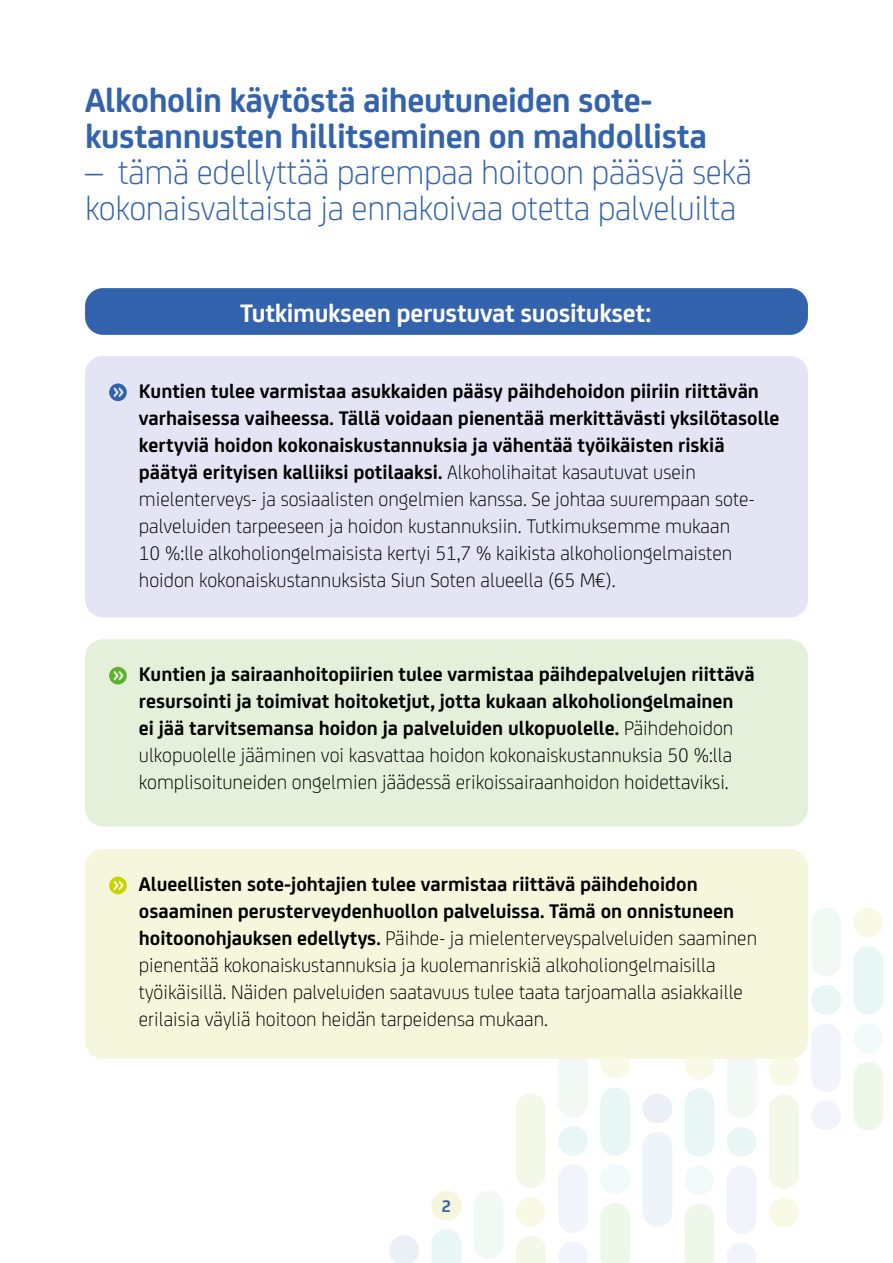
<style>
.page{position:relative;width:893px;height:1263px;background:#fff}
.page>*{position:absolute;margin:0;border:0;box-sizing:border-box;transform-origin:0 0}
.OTSIKKO_2{font:300 36px/36px "FS Joey";letter-spacing:-.01em;color:#3363ac}
.OTSIKKO_2-2{font:700 36px/36px "FS Joey";letter-spacing:-.01em;color:#3363ac}
.OTSIKKO_3{font:700 27px "FS Joey";letter-spacing:-.01em;color:#fff}
.LEIPIS_-_suositukset{font:300 21px/27px "FS Joey";color:#000}
.LEIPIS_-_suositukset-2{font:700 21px/27px "FS Joey";color:#000}
.t1{font:700 18px "FS Joey";color:#3363ac}
.s1{font-weight:700}
.s2{font-weight:300}
</style>
<div class="page">
<svg style="left:516px;top:1235px;width:30px;height:28px"></svg>
<svg style="left:389px;top:1235px;width:30px;height:28px"></svg>
<svg style="left:431px;top:1191px;width:30px;height:29px"></svg>
<svg style="left:431px;top:1229px;width:30px;height:34px"></svg>
<div style="left:474px;top:1191px;width:29px;height:68px;background:#f2f9f5;border-radius:15px"></div>
<div style="left:516px;top:1197px;width:30px;height:30px;background:#f9fae6;border-radius:50%"></div>
<div style="left:516px;top:1093px;width:30px;height:95px;background:#f4f8e9;border-radius:15px"></div>
<div style="left:600px;top:1049px;width:30px;height:30px;background:#f9fae6;border-radius:50%"></div>
<div style="left:600px;top:1164px;width:30px;height:30px;background:#f3fafa;border-radius:50%"></div>
<div style="left:600px;top:1087px;width:30px;height:69px;background:#e9f6f6;border-radius:15px"></div>
<div style="left:600px;top:1203px;width:30px;height:60px;background:#eff7ea"></div>
<svg style="left:558px;top:1242px;width:30px;height:21px"></svg>
<div style="left:558px;top:1126px;width:30px;height:30px;background:#e9f6f6;border-radius:50%"></div>
<div style="left:558px;top:1164px;width:30px;height:69px;background:#f1f4fa;border-radius:15px"></div>
<div style="left:558px;top:1049px;width:30px;height:68px;background:#f2f9f5;border-radius:15px"></div>
<div style="left:642px;top:1093px;width:30px;height:30px;background:#ebeff6;border-radius:50%"></div>
<div style="left:642px;top:1132px;width:30px;height:95px;background:#edf4fa;border-radius:15px"></div>
<div style="left:769px;top:1198px;width:30px;height:30px;background:#f9fae6;border-radius:50%"></div>
<div style="left:769px;top:1094px;width:30px;height:95px;background:#f4f8e9;border-radius:15px"></div>
<div style="left:684px;top:1050px;width:30px;height:30px;background:#f9fae6;border-radius:50%"></div>
<div style="left:684px;top:1165px;width:30px;height:30px;background:#f3fafa;border-radius:50%"></div>
<div style="left:684px;top:1088px;width:30px;height:69px;background:#e9f6f6;border-radius:15px"></div>
<div style="left:685px;top:1204px;width:29px;height:59px;background:#eff7ea"></div>
<svg style="left:727px;top:1243px;width:29px;height:20px"></svg>
<div style="left:727px;top:1127px;width:30px;height:30px;background:#e9f6f6;border-radius:50%"></div>
<div style="left:727px;top:1165px;width:30px;height:69px;background:#f1f4fa;border-radius:15px"></div>
<div style="left:727px;top:1050px;width:30px;height:68px;background:#f2f9f5;border-radius:15px"></div>
<div style="left:769px;top:1056px;width:30px;height:30px;background:#f9fae6;border-radius:50%"></div>
<div style="left:853px;top:908px;width:30px;height:30px;background:#f9fae6;border-radius:50%"></div>
<div style="left:853px;top:1023px;width:30px;height:30px;background:#f3fafa;border-radius:50%"></div>
<div style="left:853px;top:946px;width:30px;height:69px;background:#e9f6f6;border-radius:15px"></div>
<div style="left:853px;top:1062px;width:30px;height:68px;background:#eff7ea;border-radius:15px"></div>
<div style="left:811px;top:1100px;width:30px;height:30px;background:#f1f4fa;border-radius:50%"></div>
<div style="left:811px;top:985px;width:30px;height:30px;background:#e9f6f6;border-radius:50%"></div>
<div style="left:811px;top:1023px;width:30px;height:69px;background:#f1f4fa;border-radius:15px"></div>
<div style="left:811px;top:908px;width:30px;height:68px;background:#f2f9f5;border-radius:15px"></div>
<div style="left:432px;top:1191px;width:29px;height:29px;background:#f5f6db;border-radius:50%"></div>
<div style="left:85px;top:356px;width:723px;height:261px;background:#e3e5f5;border-radius:18px"></div>
<div style="left:85px;top:639px;width:723px;height:187px;background:#e5f0da;border-radius:18px"></div>
<div style="left:85px;top:849px;width:723px;height:210px;background:#f5f6db;border-radius:18px"></div>
<div style="left:85px;top:288px;width:723px;height:47px;background:#3363ac;border-radius:18px"></div>
<svg style="left:109px;top:383px;width:18px;height:18px"></svg>
<svg style="left:109px;top:667px;width:18px;height:17px"></svg>
<svg style="left:109px;top:877px;width:18px;height:17px"></svg>
<h2 class="OTSIKKO_2-2" style="left:85px;top:80px;width:624px">Alkoholin käytöstä aiheutuneiden sote&shy;kustannusten hillitseminen on mahdollista</h2>
<h2 class="OTSIKKO_2" style="left:85px;top:152px;width:668px">– tämä edellyttää parempaa hoitoon pääsyä sekä kokonaisvaltaista ja ennakoivaa otetta palveluilta</h2>
<h4 class="OTSIKKO_3" style="left:240px;top:292px;width:413px">Tutkimukseen perustuvat suositukset:</h4>
<p class="LEIPIS_-_suositukset" style="left:139px;top:376px;width:642px"><span class="s1">Kuntien tulee varmistaa asukkaiden pääsy päihdehoidon piiriin riittävän varhaisessa vaiheessa. Tällä voidaan pienentää merkittävästi yksilötasolle kertyviä hoidon kokonaiskustannuksia ja vähentää työikäisten riskiä päätyä erityisen kalliiksi potilaaksi.</span> Alkoholihaitat kasautuvat usein mielenterveys- ja sosiaalisten ongelmien kanssa. Se johtaa suurempaan sote&shy;palveluiden tarpeeseen ja hoidon kustannuksiin. Tutkimuksemme mukaan<br>10 %:lle alkoholiongelmaisista kertyi 51,7 % kaikista alkoholiongelmaisten hoidon kokonaiskustannuksista Siun Soten alueella (65 M€).</p>
<p class="LEIPIS_-_suositukset-2" style="left:139px;top:659px;width:617px">Kuntien ja sairaanhoitopiirien tulee varmistaa päihdepalvelujen riittävä resursointi ja toimivat hoitoketjut, jotta kukaan alkoholiongelmainen<br>ei jää tarvitsemansa hoidon ja palveluiden ulkopuolelle. <span class="s2">Päihdehoidon ulkopuolelle jääminen voi kasvattaa hoidon kokonaiskustannuksia 50 %:lla komplisoituneiden ongelmien jäädessä erikoissairaanhoidon hoidettaviksi.</span></p>
<p class="LEIPIS_-_suositukset" style="left:139px;top:869px;width:620px"><span class="s1">Alueellisten sote-johtajien tulee varmistaa riittävä päihdehoidon osaaminen perusterveydenhuollon palveluissa. Tämä on onnistuneen hoitoonohjauksen edellytys.</span> Päihde- ja mielenterveyspalveluiden saaminen pienentää kokonaiskustannuksia ja kuolemanriskiä alkoholiongelmaisilla työikäisillä. Näiden palveluiden saatavuus tulee taata tarjoamalla asiakkaille erilaisia väyliä hoitoon heidän tarpeidensa mukaan.</p>
<p class="t1" style="left:442px;top:1192px;width:11px">2</p>
</div>
